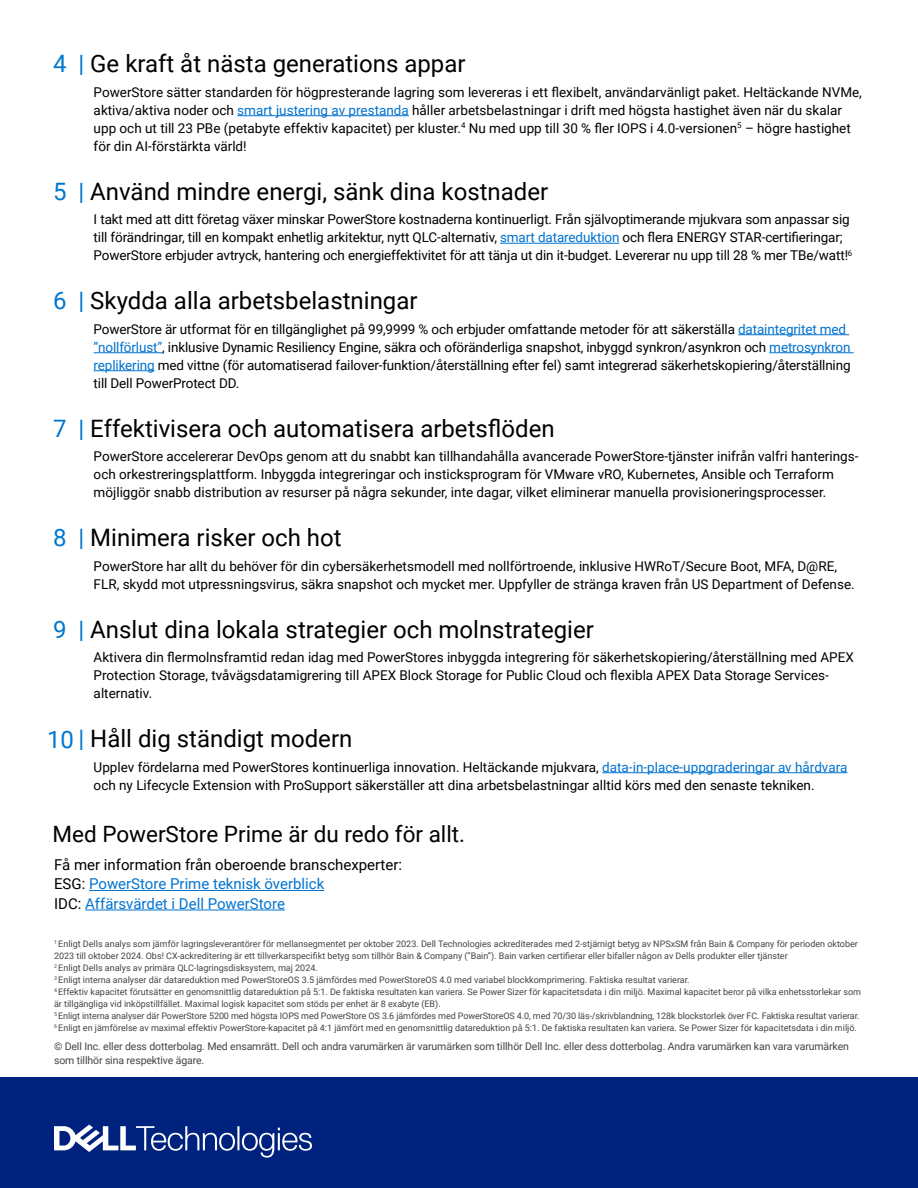
<style>
.page{position:relative;width:918px;height:1188px;background:#fff}
.page>*{position:absolute;margin:0;border:0;box-sizing:border-box;transform-origin:0 0}
.List_Item_subheading{font:24px "Roboto";color:#000}
.List_Copy_Roboto{font:22.5px "Roboto";color:#000}
.Conclusion_copy{font:15px/19.5px "Roboto";color:#0073d0}
.List_Copy_Roboto-2{font:13.5px/18px "Roboto";color:#000}
.t1{font:10.5px/13.5px "Roboto";letter-spacing:-.01em;color:#444}
.t2{font:9px/12px "Roboto";color:#444}
.s1{color:#0076ce}
.s2{color:#0073d0}
.s3{color:#000}
</style>
<div class="page">
<div style="left:0;top:1077px;width:918px;height:111px;background:#00227f"></div>
<svg style="left:54px;top:1125px;width:258px;height:33px"></svg>
<hr style="left:237px;top:115px;width:172px;height:1px;background:#0073d0">
<hr style="left:500px;top:243px;width:119px;height:1px;background:#0073d0">
<hr style="left:738px;top:334px;width:111px;height:1px;background:#0073d0">
<hr style="left:94px;top:352px;width:68px;height:1px;background:#0073d0">
<hr style="left:769px;top:352px;width:85px;height:1px;background:#0073d0">
<hr style="left:94px;top:370px;width:61px;height:1px;background:#0073d0">
<hr style="left:602px;top:772px;width:245px;height:1px;background:#0073d0">
<hr style="left:89px;top:890px;width:235px;height:1px;background:#0073d0">
<hr style="left:85px;top:910px;width:200px;height:1px;background:#0073d0">
<p class="List_Item_subheading" style="left:53px;top:47px;width:414px"><span class="s1">4 |</span> Ge kraft åt nästa generations appar</p>
<p class="List_Copy_Roboto-2" style="left:94px;top:82px;width:770px">PowerStore sätter standarden för högpresterande lagring som levereras i ett flexibelt, användarvänligt paket. Heltäckande NVMe, aktiva/aktiva noder och <span class="s2">smart justering av prestanda</span> håller arbetsbelastningar i drift med högsta hastighet även när du skalar upp och ut till 23 PBe (petabyte effektiv kapacitet) per kluster.<sup>4</sup> Nu med upp till 30 % fler IOPS i 4.0-versionen<sup>5</sup> – högre hastighet för din AI-förstärkta värld!</p>
<p class="List_Item_subheading" style="left:53px;top:174px;width:497px"><span class="s1">5 |</span> Använd mindre energi, sänk dina kostnader</p>
<p class="List_Copy_Roboto-2" style="left:94px;top:210px;width:760px">I takt med att ditt företag växer minskar PowerStore kostnaderna kontinuerligt. Från självoptimerande mjukvara som anpassar sig till förändringar, till en kompakt enhetlig arkitektur, nytt QLC-alternativ, <span class="s2">smart datareduktion</span> och flera ENERGY STAR-certifieringar;<br>PowerStore erbjuder avtryck, hantering och energieffektivitet för att tänja ut din it-budget. Levererar nu upp till 28 % mer TBe/watt!<sup>6</sup></p>
<p class="List_Item_subheading" style="left:53px;top:284px;width:366px"><span class="s1">6 |</span> Skydda alla arbetsbelastningar</p>
<p class="List_Copy_Roboto-2" style="left:94px;top:319px;width:759px">PowerStore är utformat för en tillgänglighet på 99,9999 % och erbjuder omfattande metoder för att säkerställa <span class="s2">dataintegritet med ”nollförlust”</span>, inklusive Dynamic Resiliency Engine, säkra och oföränderliga snapshot, inbyggd synkron/asynkron och <span class="s2">metrosynkron replikering</span> med vittne (för automatiserad failover-funktion/återställning efter fel) samt integrerad säkerhetskopiering/återställning till Dell PowerProtect DD.</p>
<p class="List_Item_subheading" style="left:53px;top:411px;width:503px"><span class="s1">7 |</span> Effektivisera och automatisera arbetsflöden</p>
<p class="List_Copy_Roboto-2" style="left:94px;top:447px;width:766px">PowerStore accelererar DevOps genom att du snabbt kan tillhandahålla avancerade PowerStore-tjänster inifrån valfri hanterings&shy;och orkestreringsplattform. Inbyggda integreringar och insticksprogram för VMware vRO, Kubernetes, Ansible och Terraform möjliggör snabb distribution av resurser på några sekunder, inte dagar, vilket eliminerar manuella provisioneringsprocesser.</p>
<p class="List_Item_subheading" style="left:53px;top:521px;width:290px"><span class="s1">8 |</span> Minimera risker och hot</p>
<p class="List_Copy_Roboto-2" style="left:94px;top:556px;width:763px">PowerStore har allt du behöver för din cybersäkerhetsmodell med nollförtroende, inklusive HWRoT/Secure Boot, MFA, D@RE,<br>FLR, skydd mot utpressningsvirus, säkra snapshot och mycket mer. Uppfyller de stränga kraven från US Department of Defense.</p>
<p class="List_Item_subheading" style="left:53px;top:612px;width:542px"><span class="s1">9 |</span> Anslut dina lokala strategier och molnstrategier</p>
<p class="List_Copy_Roboto-2" style="left:94px;top:648px;width:762px">Aktivera din flermolnsframtid redan idag med PowerStores inbyggda integrering för säkerhetskopiering/återställning med APEX<br>Protection Storage, tvåvägsdatamigrering till APEX Block Storage for Public Cloud och flexibla APEX Data Storage Services&shy;alternativ.</p>
<p class="List_Item_subheading" style="left:47px;top:722px;width:307px"><span class="s1">10 |</span> Håll dig ständigt modern</p>
<p class="List_Copy_Roboto-2" style="left:94px;top:757px;width:755px">Upplev fördelarna med PowerStores kontinuerliga innovation. Heltäckande mjukvara, <span class="s2">data-in-place-uppgraderingar av hårdvara </span>och ny Lifecycle Extension with ProSupport säkerställer att dina arbetsbelastningar alltid körs med den senaste tekniken.</p>
<p class="List_Copy_Roboto" style="left:53px;top:818px;width:414px">Med PowerStore Prime är du redo för allt.</p>
<p class="Conclusion_copy" style="left:54px;top:854px;width:350px"><span class="s3">Få mer information från oberoende branschexperter:<br>ESG:</span> PowerStore Prime teknisk överblick<br><span class="s3">IDC:</span> Affärsvärdet i Dell PowerStore</p>
<p class="t2" style="left:54px;top:938px;width:805px"><sup>1</sup> Enligt Dells analys som jämför lagringsleverantörer för mellansegmentet per oktober 2023. Dell Technologies ackrediterades med 2-stjärnigt betyg av NPSxSM från Bain &amp; Company för perioden oktober<br>2023 till oktober 2024. Obs! CX-ackreditering är ett tillverkarspecifikt betyg som tillhör Bain &amp; Company (”Bain”). Bain varken certifierar eller bifaller någon av Dells produkter eller tjänster</p>
<p class="t2" style="left:54px;top:962px;width:265px"><sup>2</sup> Enligt Dells analys av primära QLC-lagringsdisksystem, maj 2024.</p>
<p class="t2" style="left:54px;top:974px;width:637px"><sup>3</sup> Enligt interna analyser där datareduktion med PowerStoreOS 3.5 jämfördes med PowerStoreOS 4.0 med variabel blockkomprimering. Faktiska resultat varierar.</p>
<p class="t2" style="left:54px;top:986px;width:808px"><sup>4</sup> Effektiv kapacitet förutsätter en genomsnittlig datareduktion på 5:1. De faktiska resultaten kan variera. Se Power Sizer för kapacitetsdata i din miljö. Maximal kapacitet beror på vilka enhetsstorlekar som är tillgängliga vid inköpstillfället. Maximal logisk kapacitet som stöds per enhet är 8 exabyte (EB).</p>
<p class="t2" style="left:54px;top:1010px;width:807px"><sup>5</sup> Enligt interna analyser där PowerStore 5200 med högsta IOPS med PowerStore OS 3.6 jämfördes med PowerStoreOS 4.0, med 70/30 läs-/skrivblandning, 128k blockstorlek över FC. Faktiska resultat varierar.</p>
<p class="t2" style="left:54px;top:1022px;width:804px"><sup>6</sup> Enligt en jämförelse av maximal effektiv PowerStore-kapacitet på 4:1 jämfört med en genomsnittlig datareduktion på 5:1. De faktiska resultaten kan variera. Se Power Sizer för kapacitetsdata i din miljö.</p>
<p class="t1" style="left:54px;top:1039px;width:796px">© Dell Inc. eller dess dotterbolag. Med ensamrätt. Dell och andra varumärken är varumärken som tillhör Dell Inc. eller dess dotterbolag. Andra varumärken kan vara varumärken som tillhör sina respektive ägare.</p>
</div>
